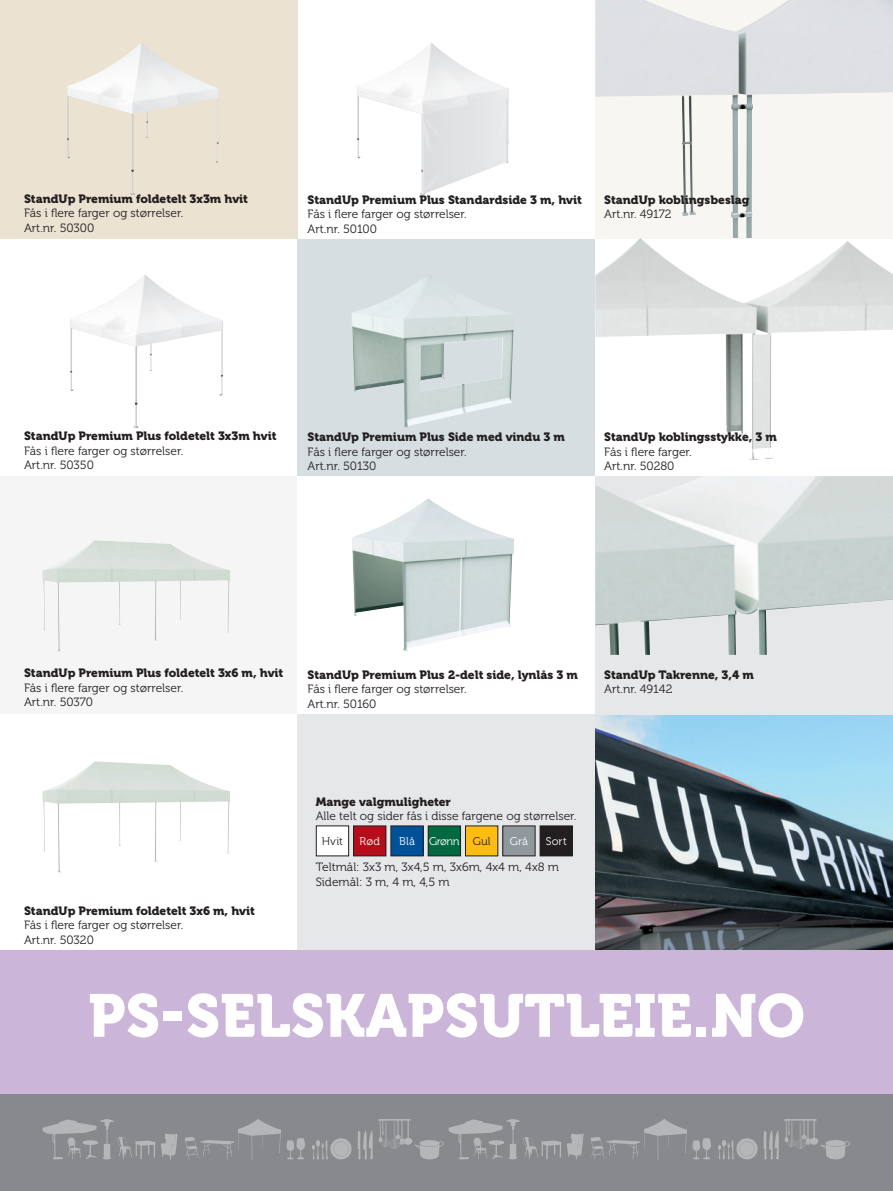
<style>
.page{position:relative;width:893px;height:1191px;background:#fff}
.page>*{position:absolute;margin:0;border:0;box-sizing:border-box;transform-origin:0 0}
.t1{font:60px "Museo 900";color:#fff}
.t2{font:12px "Museo 300";color:#231f20}
.t3{font:12px "Museo 900";color:#231f20}
.HK__Produkt_Farvekod{font:11.1px "Museo 300";letter-spacing:.01em;color:#fff}
.HK__Produkt_Farvekod-2{font:11.1px "Museo 300";letter-spacing:.01em;color:#231f20}
</style>
<div class="page">
<div style="left:0;top:0;width:298px;height:238px;background:#ece2d2"></div>
<div style="left:0;top:476px;width:298px;height:238px;background:#f5f5f6"></div>
<div style="left:298px;top:238px;width:297px;height:238px;background:#d6dee1"></div>
<img style="left:595px;top:714px;width:298px;height:236px">
<div style="left:298px;top:714px;width:297px;height:238px;background:#e6e7e9"></div>
<div style="left:595px;top:476px;width:298px;height:238px;background:#e6e7e9"></div>
<div style="left:0;top:950px;width:893px;height:161px;background:#cbb5d8"></div>
<div style="left:0;top:1094px;width:893px;height:97px;background:#87898c"></div>
<img style="left:131px;top:275px;width:14px;height:12px">
<img style="left:127px;top:43px;width:14px;height:12px">
<img style="left:43px;top:540px;width:187px;height:111px">
<img style="left:43px;top:761px;width:187px;height:111px">
<div style="left:354px;top:826px;width:32px;height:30px;background:#b50e1a"></div>
<div style="left:353px;top:825px;width:33px;height:31px;border:1px solid #231f20"></div>
<div style="left:391px;top:826px;width:32px;height:30px;background:#01519a"></div>
<div style="left:428px;top:826px;width:33px;height:30px;background:#00693f"></div>
<div style="left:428px;top:825px;width:33px;height:31px;border:1px solid #231f20"></div>
<div style="left:540px;top:826px;width:32px;height:30px;background:#231f20"></div>
<div style="left:540px;top:825px;width:33px;height:31px;border:1px solid #231f20"></div>
<div style="left:465px;top:826px;width:33px;height:30px;background:#fdbc12"></div>
<div style="left:316px;top:826px;width:33px;height:30px;background:#fff"></div>
<div style="left:316px;top:825px;width:33px;height:31px;border:1px solid #231f20"></div>
<div style="left:503px;top:826px;width:32px;height:30px;background:#90979d"></div>
<img style="left:418px;top:44px;width:13px;height:11px">
<img style="left:352px;top:275px;width:162px;height:153px">
<img style="left:352px;top:498px;width:162px;height:153px">
<img style="left:595px;top:0;width:298px;height:460px">
<img style="left:595px;top:476px;width:298px;height:179px">
<svg style="left:185px;top:1119px;width:96px;height:40px"></svg>
<svg style="left:287px;top:1138px;width:18px;height:21px"></svg>
<svg style="left:312px;top:1138px;width:40px;height:21px"></svg>
<svg style="left:43px;top:1119px;width:134px;height:40px"></svg>
<svg style="left:591px;top:1119px;width:96px;height:40px"></svg>
<svg style="left:693px;top:1138px;width:18px;height:21px"></svg>
<svg style="left:764px;top:1119px;width:86px;height:40px"></svg>
<svg style="left:718px;top:1138px;width:40px;height:21px"></svg>
<svg style="left:358px;top:1119px;width:225px;height:40px"></svg>
<p class="t3" style="left:24px;top:192px;width:225px">StandUp Premium foldetelt 3x3m hvit</p>
<p class="t2" style="left:24px;top:207px;width:161px">Fås i flere farger og størrelser.</p>
<p class="t2" style="left:24px;top:221px;width:72px">Art.nr. 50300</p>
<p class="t3" style="left:308px;top:193px;width:276px">StandUp Premium Plus Standardside 3 m, hvit</p>
<p class="t2" style="left:308px;top:208px;width:161px">Fås i flere farger og størrelser.</p>
<p class="t2" style="left:308px;top:222px;width:71px">Art.nr. 50100</p>
<p class="t3" style="left:604px;top:193px;width:147px">StandUp koblingsbeslag</p>
<p class="t2" style="left:604px;top:208px;width:69px">Art.nr. 49172</p>
<p class="t3" style="left:24px;top:429px;width:254px">StandUp Premium Plus foldetelt 3x3m hvit</p>
<p class="t2" style="left:24px;top:444px;width:161px">Fås i flere farger og størrelser.</p>
<p class="t2" style="left:24px;top:458px;width:71px">Art.nr. 50350</p>
<p class="t3" style="left:308px;top:430px;width:259px">StandUp Premium Plus Side med vindu 3 m</p>
<p class="t2" style="left:308px;top:445px;width:161px">Fås i flere farger og størrelser.</p>
<p class="t2" style="left:308px;top:459px;width:70px">Art.nr. 50130</p>
<p class="t3" style="left:604px;top:430px;width:174px">StandUp koblingsstykke, 3 m</p>
<p class="t2" style="left:604px;top:445px;width:89px">Fås i flere farger.</p>
<p class="t2" style="left:604px;top:459px;width:72px">Art.nr. 50280</p>
<p class="t3" style="left:24px;top:666px;width:261px">StandUp Premium Plus foldetelt 3x6 m, hvit</p>
<p class="t2" style="left:24px;top:681px;width:161px">Fås i flere farger og størrelser.</p>
<p class="t2" style="left:24px;top:695px;width:70px">Art.nr. 50370</p>
<p class="t3" style="left:308px;top:667px;width:272px">StandUp Premium Plus 2-delt side, lynlås 3 m</p>
<p class="t2" style="left:308px;top:682px;width:161px">Fås i flere farger og størrelser.</p>
<p class="t2" style="left:308px;top:697px;width:70px">Art.nr. 50160</p>
<p class="t3" style="left:604px;top:667px;width:151px">StandUp Takrenne, 3,4 m</p>
<p class="t2" style="left:604px;top:682px;width:70px">Art.nr. 49142</p>
<p class="t3" style="left:24px;top:903px;width:232px">StandUp Premium foldetelt 3x6 m, hvit</p>
<p class="t2" style="left:24px;top:918px;width:161px">Fås i flere farger og størrelser.</p>
<p class="t2" style="left:24px;top:933px;width:71px">Art.nr. 50320</p>
<p class="t3" style="left:316px;top:795px;width:137px">Mange valgmuligheter</p>
<p class="t2" style="left:316px;top:810px;width:262px">Alle telt og sider fås i disse fargene og størrelser.</p>
<p class="t2" style="left:316px;top:860px;width:245px">Teltmål: 3x3 m, 3x4,5 m, 3x6m, 4x4 m, 4x8 m</p>
<p class="t2" style="left:316px;top:875px;width:136px">Sidemål: 3 m, 4 m, 4,5 m</p>
<p class="HK__Produkt_Farvekod-2" style="left:322px;top:835px;width:23px">Hvit</p>
<p class="HK__Produkt_Farvekod" style="left:359px;top:835px;width:22px">Rød</p>
<p class="HK__Produkt_Farvekod" style="left:399px;top:835px;width:17px">Blå</p>
<p class="HK__Produkt_Farvekod" style="left:429px;top:835px;width:32px">Grønn</p>
<p class="HK__Produkt_Farvekod-2" style="left:473px;top:835px;width:19px">Gul</p>
<p class="HK__Produkt_Farvekod" style="left:510px;top:835px;width:20px">Grå</p>
<p class="HK__Produkt_Farvekod" style="left:546px;top:835px;width:22px">Sort</p>
<p class="t1" style="left:88px;top:981px;width:718px">PS-SELSKAPSUTLEIE.NO</p>
</div>
